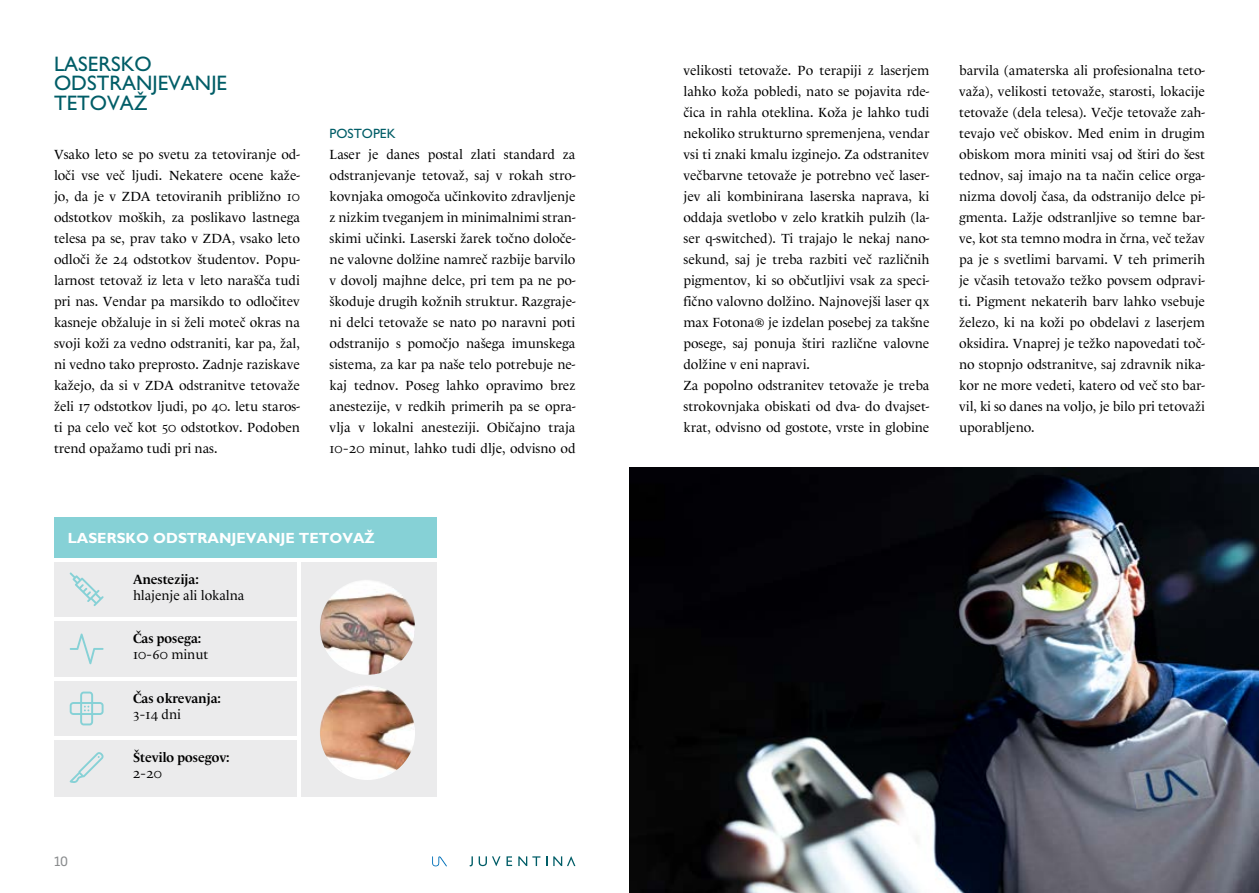
<style>
.page{position:relative;width:1259px;height:893px;background:#fff}
.page>*{position:absolute;margin:0;border:0;box-sizing:border-box;transform-origin:0 0}
.t1{font:21px/19.5px "Gill Sans Roman";color:#005d67}
.t2{font:700 14.7px "Gill Sans";color:#fff}
.t3{font:13.5px/21px "Le Monde Classic";color:#000;text-align:justify}
.t4{font:700 13.5px "Le Monde Classic";color:#000}
.t5{font:13.5px "Gill Sans Roman";color:#005d67}
.t6{font:13.5px "Alwyn New";color:#8a8c8e}
</style>
<div class="page">
<svg style="left:518px;top:856px;width:22px;height:10px"></svg>
<svg style="left:506px;top:856px;width:6px;height:10px"></svg>
<svg style="left:553px;top:856px;width:22px;height:10px"></svg>
<svg style="left:469px;top:856px;width:31px;height:10px"></svg>
<svg style="left:432px;top:856px;width:15px;height:10px"></svg>
<div style="left:54px;top:560px;width:383px;height:237px;background:#ebebec"></div>
<img style="left:320px;top:580px;width:95px;height:95px;border-radius:48px">
<img style="left:320px;top:685px;width:95px;height:95px;border-radius:48px">
<div style="left:54px;top:517px;width:383px;height:44px;background:#86d1d6"></div>
<hr style="left:54px;top:617px;width:246px;height:3px;background:#fff">
<hr style="left:298px;top:559px;width:3px;height:238px;background:#fff">
<hr style="left:54px;top:558px;width:384px;height:3px;background:#fff">
<hr style="left:54px;top:677px;width:246px;height:3px;background:#fff">
<hr style="left:54px;top:736px;width:246px;height:3px;background:#fff">
<svg style="left:70px;top:692px;width:34px;height:33px"></svg>
<svg style="left:70px;top:634px;width:34px;height:30px"></svg>
<svg style="left:70px;top:572px;width:34px;height:34px"></svg>
<svg style="left:70px;top:752px;width:34px;height:31px"></svg>
<img style="left:629px;top:468px;width:630px;height:425px">
<h1 class="t1" style="left:54px;top:54px;width:175px">LASERSKO<br>ODSTRANJEVANJE<br>TETOVAŽ</h1>
<p class="t3" style="left:54px;top:144px;width:247px">Vsako leto se po svetu za tetoviranje od&shy;loči vse več ljudi. Nekatere ocene kaže&shy;jo, da je v ZDA tetoviranih približno 10 odstotkov moških, za poslikavo lastnega telesa pa se, prav tako v ZDA, vsako leto odloči že 24 odstotkov študentov. Popu&shy;larnost tetovaž iz leta v leto narašča tudi pri nas. Vendar pa marsikdo to odločitev kasneje obžaluje in si želi moteč okras na svoji koži za vedno odstraniti, kar pa, žal, ni vedno tako preprosto. Zadnje raziskave kažejo, da si v ZDA odstranitve tetovaže želi 17 odstotkov ljudi, po 40. letu staros&shy;ti pa celo več kot 50 odstotkov. Podoben trend opažamo tudi pri nas.</p>
<p class="t5" style="left:330px;top:126px;width:67px">POSTOPEK</p>
<p class="t3" style="left:330px;top:144px;width:247px">Laser je danes postal zlati standard za odstranjevanje tetovaž, saj v rokah stro&shy;kovnjaka omogoča učinkovito zdravljenje z nizkim tveganjem in minimalnimi stran&shy;skimi učinki. Laserski žarek točno določe&shy;ne valovne dolžine namreč razbije barvilo v dovolj majhne delce, pri tem pa ne po&shy;škoduje drugih kožnih struktur. Razgraje&shy;ni delci tetovaže se nato po naravni poti odstranijo s pomočjo našega imunskega sistema, za kar pa naše telo potrebuje ne&shy;kaj tednov. Poseg lahko opravimo brez anestezije, v redkih primerih pa se opra&shy;vlja v lokalni anesteziji. Običajno traja 10–20 minut, lahko tudi dlje, odvisno od</p>
<p class="t2" style="left:68px;top:529px;width:309px">LASERSKO ODSTRANJEVANJE TETOVAŽ</p>
<p class="t6" style="left:54px;top:854px;width:16px">10</p>
<p class="t4" style="left:133px;top:571px;width:67px">Anestezija:</p>
<p class="t3" style="left:133px;top:585px;width:113px">hlajenje ali lokalna</p>
<p class="t4" style="left:133px;top:630px;width:70px">Čas posega:</p>
<p class="t3" style="left:133px;top:644px;width:77px">10–60 minut</p>
<p class="t4" style="left:133px;top:690px;width:90px">Čas okrevanja:</p>
<p class="t3" style="left:133px;top:704px;width:49px">3–14 dni</p>
<p class="t4" style="left:133px;top:749px;width:98px">Število posegov:</p>
<p class="t3" style="left:133px;top:763px;width:30px">2–20</p>
<p class="t3" style="left:683px;top:60px;width:247px;text-align:left">velikosti tetovaže. Po terapiji z laserjem lahko koža pobledi, nato se pojavita rde&shy;čica in rahla oteklina. Koža je lahko tudi nekoliko strukturno spremenjena, vendar vsi ti znaki kmalu izginejo. Za odstranitev večbarvne tetovaže je potrebno več laser&shy;jev ali kombinirana laserska naprava, ki oddaja svetlobo v zelo kratkih pulzih (la&shy;ser q-switched). Ti trajajo le nekaj nano&shy;sekund, saj je treba razbiti več različnih pigmentov, ki so občutljivi vsak za speci&shy;fično valovno dolžino. Najnovejši laser qx max Fotona® je izdelan posebej za takšne posege, saj ponuja štiri različne valovne dolžine v eni napravi.<br>Za popolno odstranitev tetovaže je treba strokovnjaka obiskati od dva- do dvajset&shy;krat, odvisno od gostote, vrste in globine</p>
<p class="t3" style="left:959px;top:60px;width:247px">barvila (amaterska ali profesionalna teto&shy;važa), velikosti tetovaže, starosti, lokacije tetovaže (dela telesa). Večje tetovaže zah&shy;tevajo več obiskov. Med enim in drugim obiskom mora miniti vsaj od štiri do šest tednov, saj imajo na ta način celice orga&shy;nizma dovolj časa, da odstranijo delce pi&shy;gmenta. Lažje odstranljive so temne bar&shy;ve, kot sta temno modra in črna, več težav pa je s svetlimi barvami. V teh primerih je včasih tetovažo težko povsem odpravi&shy;ti. Pigment nekaterih barv lahko vsebuje železo, ki na koži po obdelavi z laserjem oksidira. Vnaprej je težko napovedati toč&shy;no stopnjo odstranitve, saj zdravnik nika&shy;kor ne more vedeti, katero od več sto bar&shy;vil, ki so danes na voljo, je bilo pri tetovaži uporabljeno.</p>
</div>
